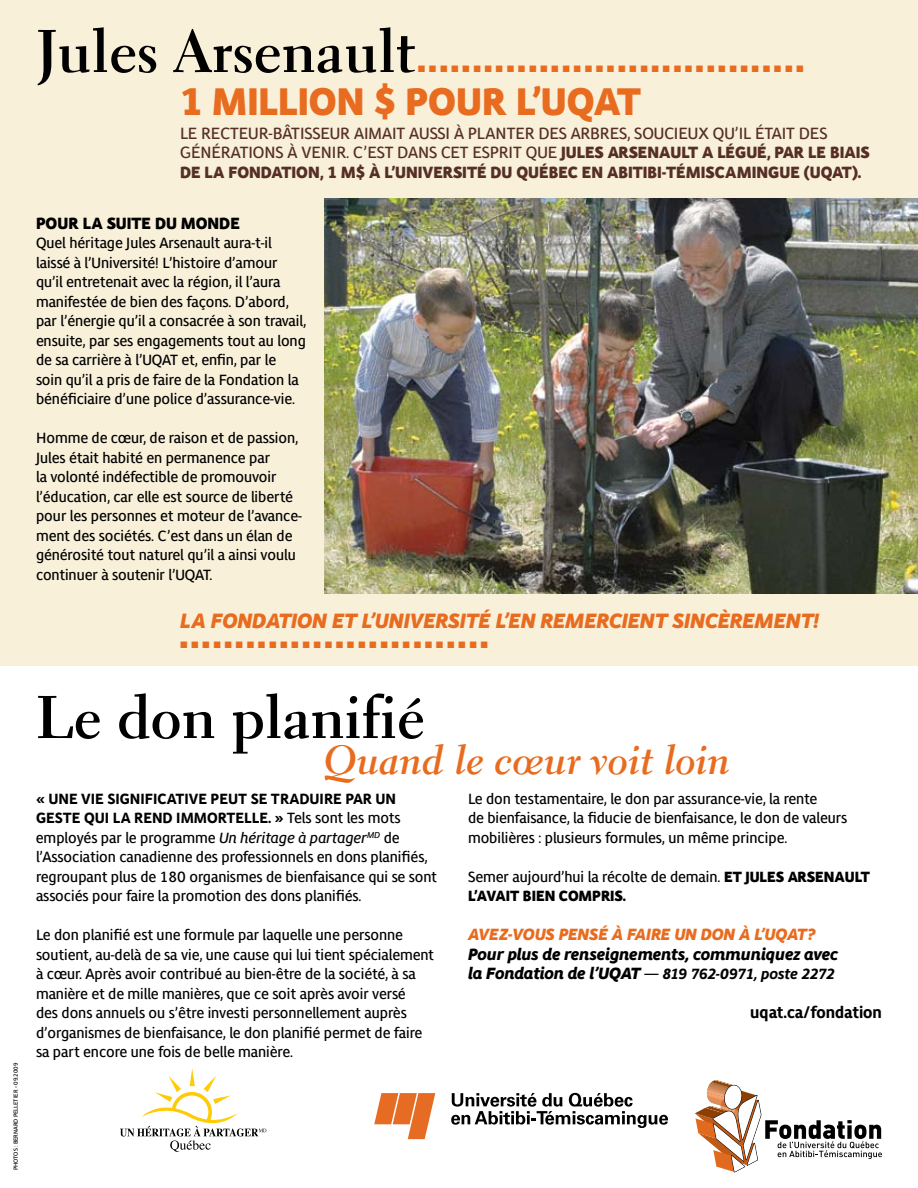
<style>
.page{position:relative;width:918px;height:1188px;background:#fff}
.page>*{position:absolute;margin:0;border:0;box-sizing:border-box;transform-origin:0 0}
.t1{font:700 60px "Electra LH";color:#000}
.t2{font:40.5px "Electra LH Bold Cursive";color:#e86c1f}
.t3{font:900 39px "Migration Sans ITC Std";color:#e86c1f}
.t4{font:italic 900 21px "Migration Sans ITC Std";color:#e86c1f}
.t5{font:16.5px "Migration Sans ITC Std";color:#552f25}
.t6{font:900 16.5px/19.5px "Migration Sans ITC Std";color:#552f25}
.t7{font:italic 900 16.5px "Migration Sans ITC Std";color:#000}
.t8{font:italic 900 16.5px "Migration Sans ITC Std";color:#e86c1f}
.t9{font:900 16.5px "Migration Sans ITC Std";color:#000}
.t10{font:700 16.5px "Migration Sans ITC Std";color:#000}
.t11{font:15px/19.5px "Migration Sans ITC Std";color:#000}
.t12{font:900 15px/19.5px "Migration Sans ITC Std";color:#000}
.t13{font:900 15px "Migration Sans ITC Std";color:#e86c1f}
.t14{font:italic 700 15px "Migration Sans ITC Std";letter-spacing:-.025em;color:#000}
.t15{font:6px "Migration Sans ITC Std";color:#000}
.s1{font-weight:400}
.s2{font-weight:700}
.s3{font-style:italic}
.s4{font-weight:900;font-size:16.5px}
.s5{font-weight:400;font-size:16.5px}
</style>
<div class="page">
<div style="left:0;top:0;width:918px;height:666px;background:#f9f0da"></div>
<img style="left:324px;top:198px;width:594px;height:396px">
<svg style="left:695px;top:1080px;width:187px;height:93px"></svg>
<svg style="left:374px;top:1093px;width:61px;height:46px"></svg>
<svg style="left:451px;top:1093px;width:217px;height:35px"></svg>
<svg style="left:120px;top:1068px;width:146px;height:84px"></svg>
<h1 class="t1" style="left:36px;top:14px;width:380px">Jules Arsenault</h1>
<h3 class="t3" style="left:180px;top:80px;width:462px">1 MILLION $ POUR L’UQAT</h3>
<p class="t5" style="left:180px;top:124px;width:184px">Le recteur-bâtisseur aimait</p>
<p class="t5" style="left:409px;top:124px;width:69px">aussi à plant</p>
<p class="t5" style="left:515px;top:124px;width:67px">er des arbr</p>
<p class="t5" style="left:610px;top:124px;width:164px">es, souci eux qu’il était</p>
<p class="t5" style="left:799px;top:124px;width:30px">des</p>
<p class="t5" style="left:180px;top:143px;width:50px">générati</p>
<p class="t5" style="left:253px;top:143px;width:156px">ons- à venir. C’est dan</p>
<p class="t5" style="left:429px;top:143px;width:70px">s cet esprit</p>
<p class="t6" style="left:526px;top:143px;width:145px"><span class="s1">qu e</span> JULES ARSENAULT</p>
<p class="t13" style="left:418px;top:58px;width:388px">■ ■ ■ ■ ■ ■ ■ ■ ■ ■ ■ ■ ■ ■ ■ ■ ■ ■ ■ ■ ■ ■ ■ ■ ■ ■ ■ ■ ■ ■ ■ ■ ■ ■ ■</p>
<p class="t6" style="left:180px;top:143px;width:691px;text-indent:522px">A LÉGUÉ, PAR LE BIAIS<br>DE LA FONDATION, 1 M$ À L’UNIVERSITÉ DU QUÉBEC EN ABITIBI-TÉMISCAMINGUE (UQAT).</p>
<p class="t9" style="left:36px;top:213px;width:205px">POUR LA SUITE DU MONDE</p>
<p class="t11" style="left:36px;top:234px;width:271px">Quel héritage Jules Arsenault aura-t-il laissé à l’Université! L’histoire d’amour qu’il entretenait avec la région, il l’aura manifestée de bien des façons. D’abord, par l’énergie qu’il a consacrée à son travail, ensuite, par ses engagements tout au long de sa carrière à l’UQAT et, enfin, par le<br>soin qu’il a pris de faire de la Fondation la bénéficiaire d’une police d’assurance-vie.</p>
<p class="t11" style="left:36px;top:429px;width:267px">Homme de cœur, de raison et de passion, Jules était habité en permanence par<br>la volonté indéfectible de promouvoir l’éducation, car elle est source de liberté pour les personnes et moteur de l’avance&shy;ment des sociétés. C’est dans un élan de générosité tout naturel qu’il a ainsi voulu continuer à soutenir l’UQAT.</p>
<h3 class="t4" style="left:180px;top:609px;width:640px">LA FONDATION ET L’UNIVERSITÉ L’EN REMERCIENT- SINCÈREMENT!</h3>
<p class="t13" style="left:180px;top:634px;width:310px">■ ■ ■ ■ ■ ■ ■ ■ ■ ■ ■ ■ ■ ■ ■ ■ ■ ■ ■ ■ ■ ■ ■ ■ ■ ■ ■ ■</p>
<p class="t15" style="left:12px;top:1170px;width:109px;rotate:-90deg">photos : Bernard Pelletier – 09.2009</p>
<h1 class="t1" style="left:36px;top:680px;width:390px">Le don planifié</h1>
<h2 class="t2" style="left:324px;top:735px;width:408px">Quand le cœur voit loin</h2>
<p class="t11" style="left:36px;top:789px;width:402px"><span class="s2">« UN E VIE SIGNIFICATIVE PEUT SE TRADUIRE PAR UN GESTE-QUI LA REND IMMORTELLE. »</span> Tels sont les mots employés- par le programme <span class="s3">Un héritage à partager</span><sup>MD</sup> de l’Association canadienne des professionnels en dons planifiés, regroupant plus de 180 organismes de bienfaisance qui se sont associés pour faire la promotion des dons planifiés.</p>
<p class="t11" style="left:36px;top:925px;width:399px">Le don planifié est une formule par laquelle une personne soutient, au-delà de sa vie, une cause qui lui tient spécialement à cœur. Après avoir contribué au bien-être de la société, à sa manière- et de mille manières, que ce soit après avoir versé<br>des dons annuels ou s’être investi personnellement auprès d’organismes- de bienfaisance, le don planifié permet de faire sa part encore une fois de belle manière.</p>
<p class="t11" style="left:468px;top:789px;width:381px">Le don testamentaire, le don par assurance-vie, la rente<br>de bienfaisance-, la fiducie de bienfaisance, le don de valeurs mobilières- : plusieurs formules, un même principe.</p>
<p class="t12" style="left:468px;top:867px;width:377px"><span class="s1">Semer aujourd’hui la récolte de demain.</span> ET JULES ARSENAULT<br>L’AVAIT BIEN COMPRIS.</p>
<p class="t8" style="left:468px;top:925px;width:349px">AVEZ-VOUS PENSÉ À FAIRE UN DON À L’UQAT?</p>
<p class="t7" style="left:468px;top:944px;width:372px">POUR PLUS DE RENSEIGNEMENTS, COMMUNIQUEZ AVEC</p>
<p class="t14" style="left:468px;top:965px;width:368px"><span class="s4">LA FONDATION DE L’UQAT</span> <span class="s5">—</span> 819 762-0971, poste 2272</p>
<p class="t10" style="left:750px;top:1003px;width:133px">UQAT.CA/FONDATION</p>
</div>
